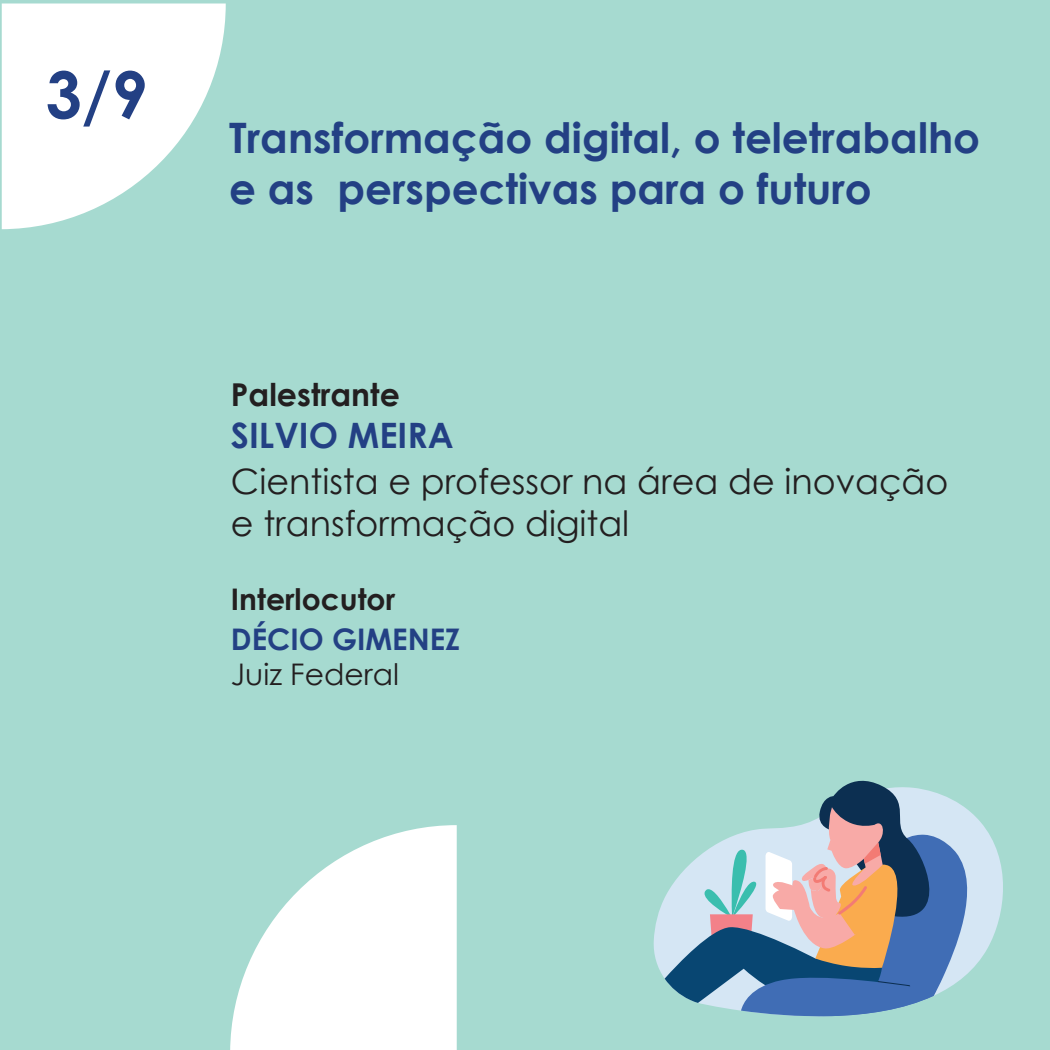
<style>
.page{position:relative;width:1050px;height:1050px;background:#a6dad0}
.page>*{position:absolute;margin:0;border:0;box-sizing:border-box;transform-origin:0 0}
.t1{font:700 64.75px "Century Gothic";color:#234084}
.t2{font:700 42px/50.4px "Century Gothic";color:#234084}
.t3{font:35px/42px "Century Gothic";color:#231f20}
.t4{font:700 35px "Century Gothic";color:#234084}
.t5{font:700 31.5px "Century Gothic";color:#231f20}
.t6{font:700 29.75px "Century Gothic";color:#231f20}
.t7{font:700 29.75px "Century Gothic";color:#234084}
.t8{font:29.75px "Century Gothic";color:#231f20}
</style>
<div class="page">
<svg style="left:2px;top:4px;width:224px;height:225px;fill:#fff"></svg>
<svg style="left:230px;top:825px;width:227px;height:225px;fill:#fff"></svg>
<svg style="left:653px;top:825px;width:350px;height:154px"></svg>
<svg style="left:665px;top:780px;width:318px;height:237px"></svg>
<h1 class="t1" style="left:46px;top:46px;width:104px">3/9</h1>
<p class="t2" style="left:229px;top:111px;width:752px">Transformação digital, o teletrabalho e as perspectivas para o futuro</p>
<p class="t5" style="left:231px;top:371px;width:170px">Palestrante</p>
<p class="t4" style="left:231px;top:409px;width:224px">SILVIO MEIRA</p>
<p class="t3" style="left:231px;top:459px;width:719px">Cientista e professor na área de inovação e transformação digital</p>
<p class="t6" style="left:231px;top:577px;width:166px">Interlocutor</p>
<p class="t7" style="left:231px;top:616px;width:231px">DÉCIO GIMENEZ</p>
<p class="t8" style="left:231px;top:654px;width:169px">Juiz Federal</p>
</div>
